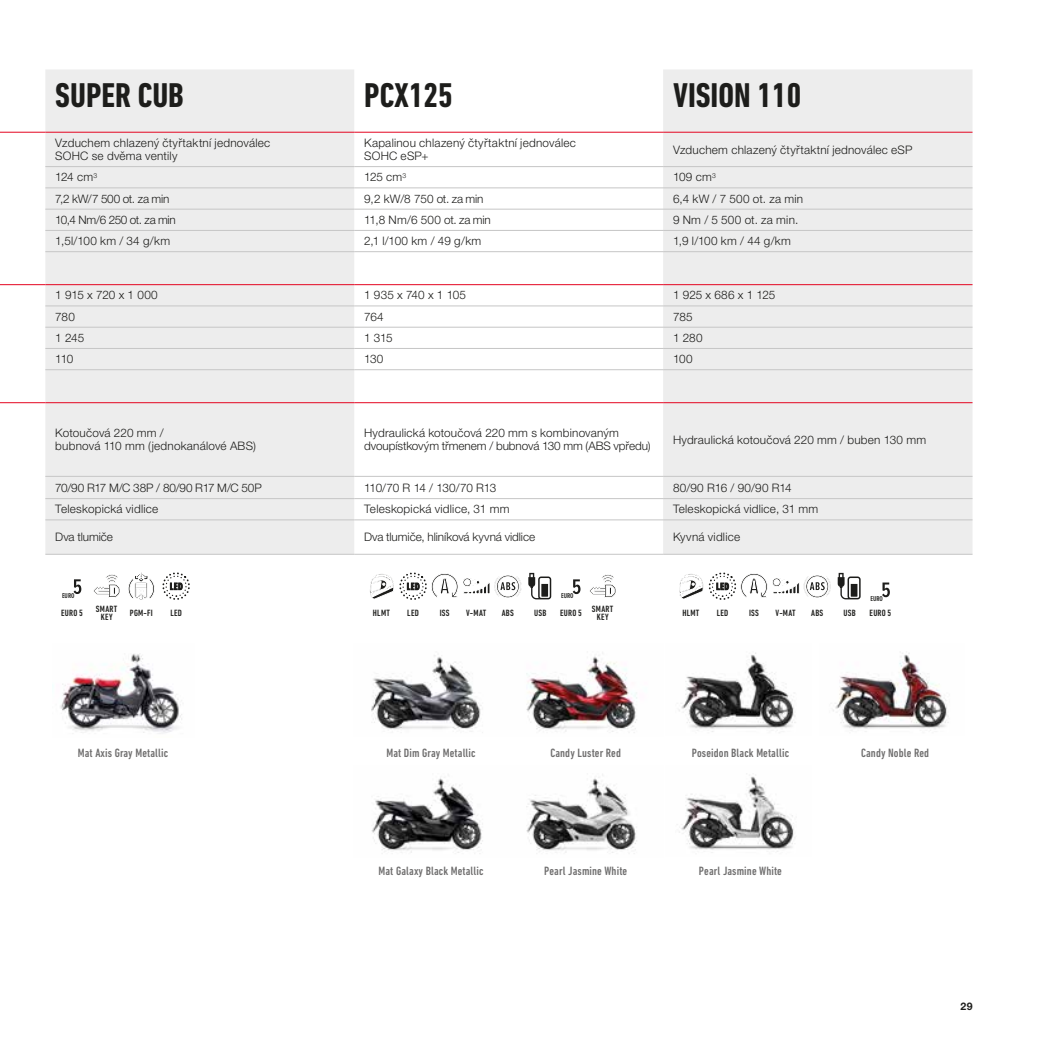
<style>
.page{position:relative;width:1042px;height:1042px;background:#fff}
.page>*{position:absolute;margin:0;border:0;box-sizing:border-box;transform-origin:0 0}
.t1{font:700 condensed 35px "DIN Next LT Pro";color:#1d1d1b}
.t2{font:500 condensed 12.25px "DIN Next LT Pro";letter-spacing:.01em;color:#706f6f}
.t3{font:300 11.72px/13.1px "Helvetica Neue LT Pro";letter-spacing:.02em;color:#1d1d1b}
.t4{font:300 11.72px/13.1px "Helvetica Neue LT Pro";color:#1d1d1b}
.t5{font:300 11.72px "Helvetica Neue LT Pro";letter-spacing:-.015em;color:#1d1d1b}
.t6{font:300 11.72px "Helvetica Neue LT Pro";letter-spacing:-.005em;color:#1d1d1b}
.t7{font:300 11.72px "Helvetica Neue LT Pro";letter-spacing:-.01em;color:#1d1d1b}
.t8{font:300 11.72px "Helvetica Neue LT Pro";letter-spacing:-.025em;color:#1d1d1b}
.t9{font:300 11.72px "Helvetica Neue LT Pro";letter-spacing:-.035em;color:#1d1d1b}
.t10{font:700 10.5px "Helvetica Neue LT Pro";color:#1d1d1b}
.t11{font:10.15px "Proxima Nova Semi Bold Ex Con";color:#1d1d1b}
.t12{font:500 condensed 9.28px/8px "DIN Next LT Pro";letter-spacing:.03em;color:#1d1d1b;text-align:center}
.t13{font:7.35px "Proxima Nova Semi Bold Ex Con";letter-spacing:-.01em;color:#1d1d1b}
</style>
<div class="page">
<svg style="left:0;top:70px;width:354px;height:484px;background:#efeeee"></svg>
<div style="left:663px;top:70px;width:309px;height:484px;background:#ededed"></div>
<hr style="left:45px;top:166px;width:309px;height:1px;background:#c6c6c6">
<hr style="left:354px;top:166px;width:309px;height:1px;background:#c6c6c6">
<hr style="left:663px;top:166px;width:309px;height:1px;background:#c6c6c6">
<hr style="left:45px;top:187px;width:309px;height:1px;background:#c6c6c6">
<hr style="left:354px;top:187px;width:309px;height:1px;background:#c6c6c6">
<hr style="left:663px;top:187px;width:309px;height:1px;background:#c6c6c6">
<hr style="left:45px;top:209px;width:309px;height:1px;background:#c6c6c6">
<hr style="left:354px;top:209px;width:309px;height:1px;background:#c6c6c6">
<hr style="left:663px;top:209px;width:309px;height:1px;background:#c6c6c6">
<hr style="left:45px;top:230px;width:309px;height:1px;background:#c6c6c6">
<hr style="left:354px;top:230px;width:309px;height:1px;background:#c6c6c6">
<hr style="left:663px;top:230px;width:309px;height:1px;background:#c6c6c6">
<hr style="left:45px;top:251px;width:309px;height:1px;background:#c6c6c6">
<hr style="left:354px;top:251px;width:309px;height:1px;background:#c6c6c6">
<hr style="left:663px;top:251px;width:309px;height:1px;background:#c6c6c6">
<hr style="left:45px;top:305px;width:309px;height:1px;background:#c6c6c6">
<hr style="left:354px;top:305px;width:309px;height:1px;background:#c6c6c6">
<hr style="left:663px;top:305px;width:309px;height:1px;background:#c6c6c6">
<hr style="left:45px;top:327px;width:309px;height:1px;background:#c6c6c6">
<hr style="left:354px;top:327px;width:309px;height:1px;background:#c6c6c6">
<hr style="left:663px;top:327px;width:309px;height:1px;background:#c6c6c6">
<hr style="left:45px;top:348px;width:309px;height:1px;background:#c6c6c6">
<hr style="left:354px;top:348px;width:309px;height:1px;background:#c6c6c6">
<hr style="left:663px;top:348px;width:309px;height:1px;background:#c6c6c6">
<hr style="left:45px;top:369px;width:309px;height:1px;background:#c6c6c6">
<hr style="left:354px;top:369px;width:309px;height:1px;background:#c6c6c6">
<hr style="left:663px;top:369px;width:309px;height:1px;background:#c6c6c6">
<hr style="left:45px;top:476px;width:309px;height:1px;background:#c6c6c6">
<hr style="left:354px;top:476px;width:309px;height:1px;background:#c6c6c6">
<hr style="left:663px;top:476px;width:309px;height:1px;background:#c6c6c6">
<hr style="left:45px;top:498px;width:309px;height:1px;background:#c6c6c6">
<hr style="left:354px;top:498px;width:309px;height:1px;background:#c6c6c6">
<hr style="left:663px;top:498px;width:309px;height:1px;background:#c6c6c6">
<hr style="left:45px;top:519px;width:309px;height:1px;background:#c6c6c6">
<hr style="left:354px;top:519px;width:309px;height:1px;background:#c6c6c6">
<hr style="left:663px;top:519px;width:309px;height:1px;background:#c6c6c6">
<hr style="left:45px;top:554px;width:309px;height:1px;background:#c6c6c6">
<hr style="left:354px;top:554px;width:309px;height:1px;background:#c6c6c6">
<hr style="left:663px;top:554px;width:309px;height:1px;background:#c6c6c6">
<hr style="left:0;top:132px;width:45px;height:1px;background:#e40521">
<hr style="left:45px;top:132px;width:309px;height:1px;background:#e40521">
<hr style="left:354px;top:132px;width:309px;height:1px;background:#e40521">
<hr style="left:663px;top:132px;width:309px;height:1px;background:#e40521">
<hr style="left:0;top:284px;width:45px;height:1px;background:#e40521">
<hr style="left:45px;top:284px;width:309px;height:1px;background:#e40521">
<hr style="left:354px;top:284px;width:309px;height:1px;background:#e40521">
<hr style="left:663px;top:284px;width:309px;height:1px;background:#e40521">
<hr style="left:0;top:402px;width:45px;height:1px;background:#e40521">
<hr style="left:45px;top:402px;width:309px;height:1px;background:#e40521">
<hr style="left:354px;top:402px;width:309px;height:1px;background:#e40521">
<hr style="left:663px;top:402px;width:309px;height:1px;background:#e40521">
<img style="left:371px;top:652px;width:266px;height:81px">
<img style="left:371px;top:774px;width:266px;height:80px">
<img style="left:60px;top:653px;width:122px;height:81px">
<svg style="left:73px;top:574px;width:47px;height:24px"></svg>
<svg style="left:128px;top:572px;width:62px;height:28px"></svg>
<svg style="left:370px;top:572px;width:246px;height:28px"></svg>
<svg style="left:679px;top:572px;width:211px;height:28px"></svg>
<img style="left:679px;top:652px;width:117px;height:81px">
<img style="left:833px;top:653px;width:116px;height:79px">
<img style="left:677px;top:773px;width:118px;height:80px">
<h1 class="t1" style="left:55px;top:76px;width:130px">SUPER CUB</h1>
<h1 class="t1" style="left:364px;top:76px;width:90px">PCX125</h1>
<h1 class="t1" style="left:673px;top:76px;width:130px">VISION 110</h1>
<p class="t3" style="left:55px;top:136px;width:216px">Vzduchem chlazený čtyřtaktní jednoválec<br>SOHC se dvěma ventily</p>
<p class="t3" style="left:364px;top:136px;width:213px">Kapalinou chlazený čtyřtaktní jednoválec<br>SOHC eSP+</p>
<p class="t3" style="left:673px;top:143px;width:241px">Vzduchem chlazený čtyřtaktní jednoválec eSP</p>
<p class="t3" style="left:55px;top:170px;width:43px">124 cm<sup>3</sup></p>
<p class="t3" style="left:364px;top:170px;width:44px">125 cm<sup>3</sup></p>
<p class="t3" style="left:673px;top:170px;width:44px">109 cm<sup>3</sup></p>
<p class="t5" style="left:55px;top:191px;width:116px">7,2 kW/7 500 ot. za min</p>
<p class="t5" style="left:364px;top:191px;width:121px">9,2 kW/8 750 ot. za min</p>
<p class="t3" style="left:673px;top:192px;width:132px">6,4 kW / 7 500 ot. za min</p>
<p class="t8" style="left:55px;top:213px;width:122px">10,4 Nm/6 250 ot. za min</p>
<p class="t5" style="left:364px;top:213px;width:128px">11,8 Nm/6 500 ot. za min</p>
<p class="t3" style="left:673px;top:213px;width:127px">9 Nm / 5 500 ot. za min.</p>
<p class="t3" style="left:55px;top:234px;width:116px">1,5l/100 km / 34 g/km</p>
<p class="t3" style="left:364px;top:234px;width:119px">2,1 l/100 km / 49 g/km</p>
<p class="t3" style="left:673px;top:234px;width:119px">1,9 l/100 km / 44 g/km</p>
<p class="t6" style="left:55px;top:288px;width:104px">1 915 x 720 x 1 000</p>
<p class="t3" style="left:364px;top:288px;width:103px">1 935 x 740 x 1 105</p>
<p class="t4" style="left:673px;top:288px;width:104px">1 925 x 686 x 1 125</p>
<p class="t3" style="left:55px;top:310px;width:21px">780</p>
<p class="t3" style="left:364px;top:310px;width:21px">764</p>
<p class="t3" style="left:673px;top:310px;width:21px">785</p>
<p class="t3" style="left:55px;top:331px;width:31px">1 245</p>
<p class="t3" style="left:364px;top:331px;width:30px">1 315</p>
<p class="t3" style="left:673px;top:331px;width:31px">1 280</p>
<p class="t3" style="left:55px;top:352px;width:20px">110</p>
<p class="t3" style="left:364px;top:352px;width:21px">130</p>
<p class="t3" style="left:673px;top:352px;width:21px">100</p>
<p class="t3" style="left:55px;top:426px;width:202px">Kotoučová 220 mm /<br>bubnová 110 mm (jednokanálové ABS)</p>
<p class="t4" style="left:364px;top:426px;width:288px">Hydraulická kotoučová 220 mm s kombinovaným dvoupístkovým třmenem / bubnová 130 mm (ABS vpředu)</p>
<p class="t3" style="left:673px;top:433px;width:255px">Hydraulická kotoučová 220 mm / buben 130 mm</p>
<p class="t7" style="left:55px;top:480px;width:208px">70/90 R17 M/C 38P / 80/90 R17 M/C 50P</p>
<p class="t9" style="left:364px;top:480px;width:134px">110/70 R 14 / 130/70 R13</p>
<p class="t3" style="left:673px;top:481px;width:120px">80/90 R16 / 90/90 R14</p>
<p class="t3" style="left:55px;top:502px;width:104px">Teleskopická vidlice</p>
<p class="t3" style="left:364px;top:502px;width:147px">Teleskopická vidlice, 31 mm</p>
<p class="t3" style="left:673px;top:502px;width:147px">Teleskopická vidlice, 31 mm</p>
<p class="t6" style="left:55px;top:530px;width:59px">Dva tlumiče</p>
<p class="t6" style="left:364px;top:530px;width:172px">Dva tlumiče, hliníková kyvná vidlice</p>
<p class="t3" style="left:673px;top:530px;width:69px">Kyvná vidlice</p>
<p class="t13" style="left:62px;top:591px;width:14px">EURO</p>
<p class="t12" style="left:61px;top:608px;width:23px">EURO 5</p>
<p class="t12" style="left:96px;top:604px;width:23px">SMART<br>KEY</p>
<p class="t12" style="left:130px;top:608px;width:24px">PGM-FI</p>
<p class="t12" style="left:170px;top:608px;width:13px">LED</p>
<p class="t13" style="left:561px;top:591px;width:14px">EURO</p>
<p class="t12" style="left:373px;top:609px;width:18px">HLMT</p>
<p class="t12" style="left:407px;top:609px;width:13px">LED</p>
<p class="t12" style="left:440px;top:609px;width:11px">ISS</p>
<p class="t12" style="left:466px;top:609px;width:22px">V-MAT</p>
<p class="t12" style="left:502px;top:609px;width:14px">ABS</p>
<p class="t12" style="left:534px;top:609px;width:14px">USB</p>
<p class="t12" style="left:560px;top:607px;width:55px">EURO 5 SMART</p>
<p class="t12" style="left:597px;top:613px;width:13px">KEY</p>
<p class="t11" style="left:716px;top:581px;width:14px">LED</p>
<p class="t13" style="left:870px;top:594px;width:14px">EURO</p>
<p class="t12" style="left:682px;top:609px;width:18px">HLMT</p>
<p class="t12" style="left:717px;top:609px;width:13px">LED</p>
<p class="t12" style="left:749px;top:609px;width:11px">ISS</p>
<p class="t12" style="left:775px;top:609px;width:22px">V-MAT</p>
<p class="t12" style="left:811px;top:609px;width:14px">ABS</p>
<p class="t12" style="left:843px;top:609px;width:14px">USB</p>
<p class="t12" style="left:869px;top:609px;width:23px">EURO 5</p>
<p class="t2" style="left:78px;top:746px;width:92px">Mat Axis Gray Metallic</p>
<p class="t2" style="left:386px;top:746px;width:91px">Mat Dim Gray Metallic</p>
<p class="t2" style="left:550px;top:746px;width:72px">Candy Luster Red</p>
<p class="t2" style="left:378px;top:864px;width:106px">Mat Galaxy Black Metallic</p>
<p class="t2" style="left:544px;top:864px;width:84px">Pearl Jasmine White</p>
<p class="t2" style="left:692px;top:746px;width:99px">Poseidon Black Metallic</p>
<p class="t2" style="left:861px;top:746px;width:69px">Candy Noble Red</p>
<p class="t2" style="left:699px;top:864px;width:84px">Pearl Jasmine White</p>
<p class="t10" style="left:960px;top:1000px;width:14px">29</p>
</div>
